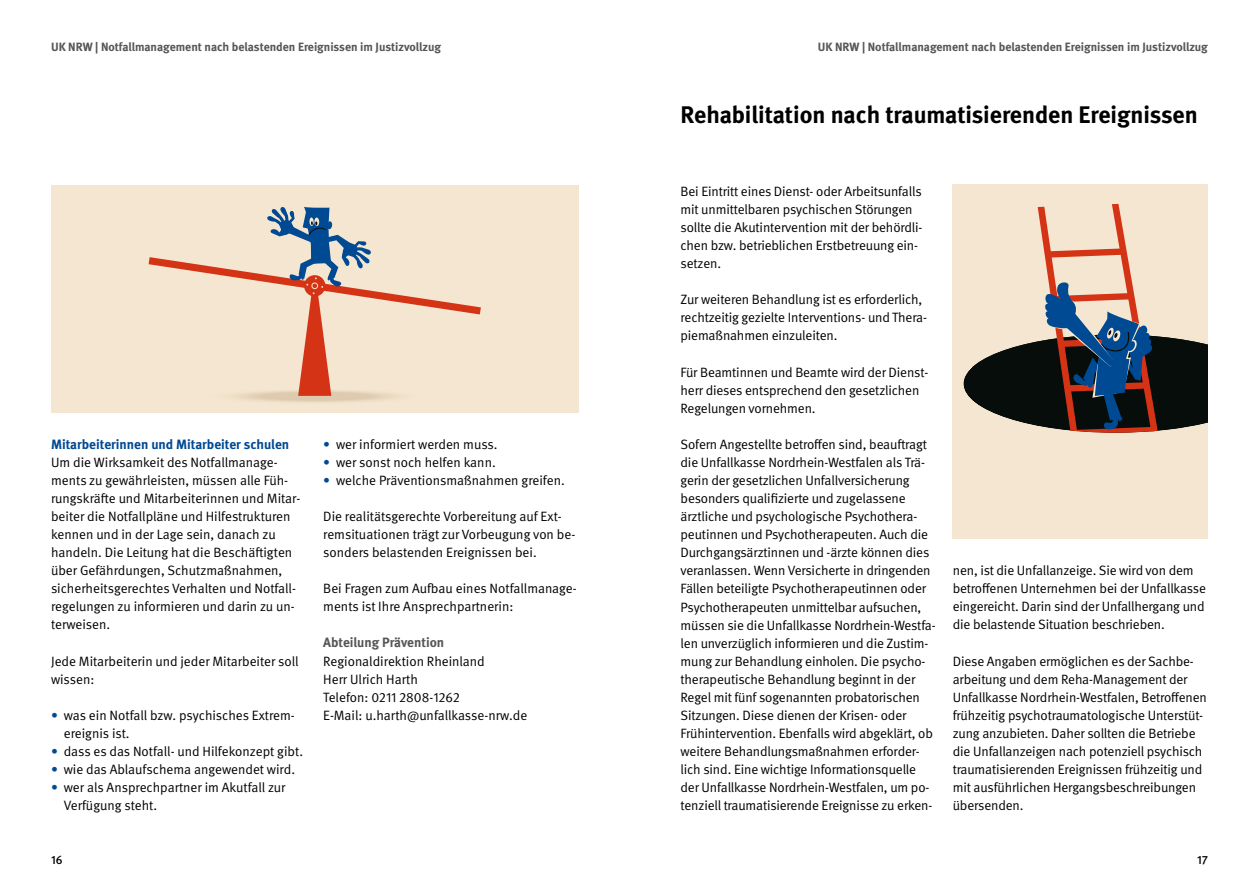
<style>
.page{position:relative;width:1259px;height:893px;background:#fff}
.page>*{position:absolute;margin:0;border:0;box-sizing:border-box;transform-origin:0 0}
.t1{font:700 24px "DGUV Meta";color:#000}
.t2{font:13.5px/18.1px "DGUV Meta";letter-spacing:-.01em;color:#000}
.t3{font:700 13.5px "DGUV Meta";color:#004993}
.t4{font:700 13.5px "DGUV Meta";color:#565656}
.t5{font:700 12px "DGUV Meta";color:#565656}
.t6{font:500 12px "DGUV Meta";color:#000}
.s1{color:#004993}
</style>
<div class="page">
<div style="left:952px;top:185px;width:256px;height:354px;background:#f4e6d0"></div>
<svg style="left:963px;top:204px;width:245px;height:229px"></svg>
<div style="left:51px;top:185px;width:527px;height:227px;background:#f4e6d0"></div>
<svg style="left:149px;top:206px;width:332px;height:196px"></svg>
<p class="t5" style="left:51px;top:40px;width:391px">UK NRW | Notfallmanagement nach belastenden Ereignissen im Justizvollzug</p>
<p class="t5" style="left:818px;top:40px;width:391px">UK NRW | Notfallmanagement nach belastenden Ereignissen im Justizvollzug</p>
<p class="t3" style="left:51px;top:436px;width:240px">Mitarbeiterinnen und Mitarbeiter schulen</p>
<p class="t2" style="left:51px;top:453px;width:251px">Um die Wirksamkeit des Notfallmanage&shy;ments zu gewährleisten, müssen alle Füh&shy;rungskräfte und Mitarbeiterinnen und Mitar&shy;beiter die Notfallpläne und Hilfestrukturen kennen und in der Lage sein, danach zu handeln. Die Leitung hat die Beschäftigten über Gefährdungen, Schutzmaßnahmen, sicherheitsgerechtes Verhalten und Notfall&shy;regelungen zu informieren und darin zu un&shy;terweisen.</p>
<p class="t2" style="left:51px;top:652px;width:249px">Jede Mitarbeiterin und jeder Mitarbeiter soll wissen:</p>
<p class="t2" style="left:64px;top:706px;width:231px;text-indent:-13px"><span class="s1">•</span> was ein Notfall bzw. psychisches Extrem&shy;ereignis ist.</p>
<p class="t2" style="left:51px;top:742px;width:252px"><span class="s1">•</span> dass es das Notfall- und Hilfekonzept gibt.</p>
<p class="t2" style="left:51px;top:761px;width:244px"><span class="s1">•</span> wie das Ablaufschema angewendet wird.</p>
<p class="t2" style="left:64px;top:779px;width:223px;text-indent:-13px"><span class="s1">•</span> wer als Ansprechpartner im Akutfall zur<br>Verfügung steht.</p>
<p class="t2" style="left:323px;top:435px;width:174px"><span class="s1">•</span> wer informiert werden muss.</p>
<p class="t2" style="left:323px;top:453px;width:172px"><span class="s1">•</span> wer sonst noch helfen kann.</p>
<p class="t2" style="left:323px;top:471px;width:241px"><span class="s1">•</span> welche Präventionsmaßnahmen greifen.</p>
<p class="t2" style="left:323px;top:507px;width:254px">Die realitätsgerechte Vorbereitung auf Ext&shy;remsituationen trägt zur Vorbeugung von be&shy;sonders belastenden Ereignissen bei.</p>
<p class="t2" style="left:323px;top:580px;width:255px">Bei Fragen zum Aufbau eines Notfallmanage&shy;ments ist Ihre Ansprechpartnerin:</p>
<p class="t4" style="left:323px;top:635px;width:122px">Abteilung Prävention</p>
<p class="t2" style="left:323px;top:652px;width:206px">Regionaldirektion Rheinland<br>Herr Ulrich Harth<br>Telefon: 0211 2808-1262<br>E-Mail: u.harth@unfallkasse-nrw.de</p>
<h1 class="t1" style="left:680px;top:101px;width:519px">Rehabilitation nach traumatisierenden Ereignissen</h1>
<p class="t2" style="left:680px;top:182px;width:243px">Bei Eintritt eines Dienst- oder Arbeitsunfalls mit unmittelbaren psychischen Störungen sollte die Akutintervention mit der behördli&shy;chen bzw. betrieblichen Erstbetreuung ein&shy;setzen.</p>
<p class="t2" style="left:680px;top:291px;width:248px">Zur weiteren Behandlung ist es erforderlich, rechtzeitig gezielte Interventions- und Thera&shy;piemaßnahmen einzuleiten.</p>
<p class="t2" style="left:680px;top:363px;width:249px">Für Beamtinnen und Beamte wird der Dienst&shy;herr dieses entsprechend den gesetzlichen<br>Regelungen vornehmen.</p>
<p class="t2" style="left:680px;top:435px;width:257px">Sofern Angestellte betroffen sind, beauftragt die Unfallkasse Nordrhein-Westfalen als Trä&shy;gerin der gesetzlichen Unfallversicherung besonders qualifizierte und zugelassene ärztliche und psychologische Psychothera&shy;peutinnen und Psychotherapeuten. Auch die Durchgangsärztinnen und -ärzte können dies veranlassen. Wenn Versicherte in dringenden Fällen beteiligte Psychotherapeutinnen oder Psychotherapeuten unmittelbar aufsuchen, müssen sie die Unfallkasse Nordrhein-Westfa&shy;len unverzüglich informieren und die Zustim&shy;mung zur Behandlung einholen. Die psycho&shy;therapeutische Behandlung beginnt in der Regel mit fünf sogenannten probatorischen Sitzungen. Diese dienen der Krisen- oder Frühintervention. Ebenfalls wird abgeklärt, ob weitere Behandlungsmaßnahmen erforder&shy;lich sind. Eine wichtige Informationsquelle der Unfallkasse Nordrhein-Westfalen, um po&shy;tenziell traumatisierende Ereignisse zu erken-</p>
<p class="t2" style="left:952px;top:562px;width:255px">nen, ist die Unfallanzeige. Sie wird von dem betroffenen Unternehmen bei der Unfallkasse eingereicht. Darin sind der Unfallhergang und die belastende Situation beschrieben.</p>
<p class="t2" style="left:952px;top:652px;width:256px">Diese Angaben ermöglichen es der Sachbe&shy;arbeitung und dem Reha-Management der Unfallkasse Nordrhein-Westfalen, Betroffenen frühzeitig psychotraumatologische Unterstüt&shy;zung anzubieten. Daher sollten die Betriebe die Unfallanzeigen nach potenziell psychisch traumatisierenden Ereignissen frühzeitig und mit ausführlichen Hergangsbeschreibungen übersenden.</p>
<p class="t6" style="left:51px;top:853px;width:13px">16</p>
<p class="t6" style="left:1197px;top:853px;width:12px">17</p>
</div>
